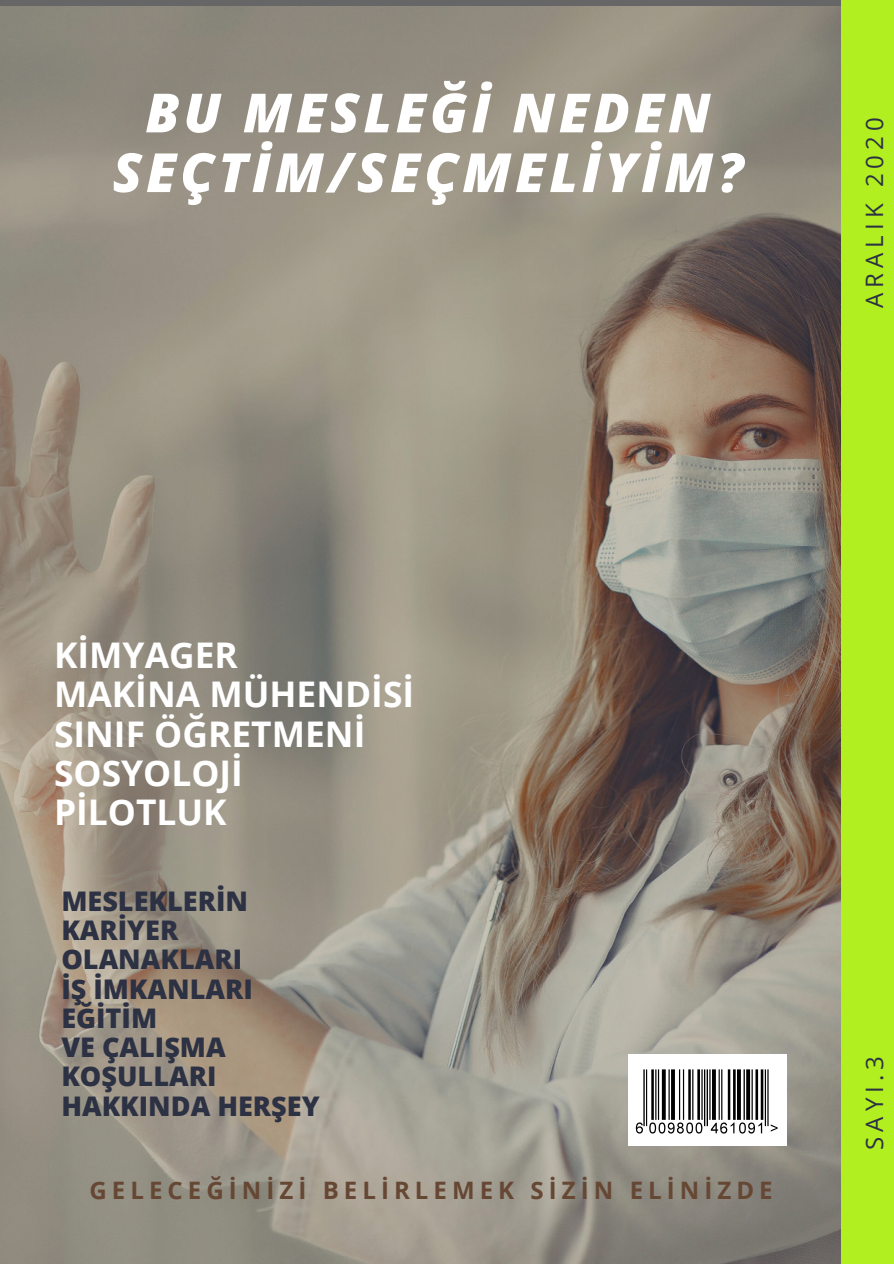
<style>
.page{position:relative;width:894px;height:1264px;background:#fff}
.page>*{position:absolute;margin:0;border:0;box-sizing:border-box;transform-origin:0 0}
.t1{font:italic 800 54px/59.7px "Open Sans";letter-spacing:.07em;color:#fff;text-align:center}
.t2{font:700 35.4px/39.5px "Open Sans";color:#fff}
.t3{font:800 27px/29.2px "Open Sans";color:#2c3143}
.t4{font:700 24px "Open Sans";letter-spacing:.21em;color:#664734}
.t5{font:24px "Open Sans";letter-spacing:.21em;color:#2c3143}
</style>
<div class="page">
<img style="left:0;top:6px;width:840px;height:1257px">
<div style="left:840px;top:0;width:53px;height:1263px;background:#b1ef21"></div>
<svg style="left:628px;top:1054px;width:159px;height:91px"></svg>
<svg style="left:711px;top:1069px;width:4px;height:50px"></svg>
<svg style="left:736px;top:1069px;width:4px;height:50px"></svg>
<hr style="left:746px;top:1069px;width:3px;height:50px;background:#000">
<hr style="left:671px;top:1069px;width:3px;height:50px;background:#000">
<svg style="left:661px;top:1069px;width:4px;height:50px"></svg>
<hr style="left:760px;top:1069px;width:3px;height:50px;background:#000">
<hr style="left:755px;top:1069px;width:2px;height:50px;background:#000">
<hr style="left:697px;top:1069px;width:2px;height:50px;background:#000">
<hr style="left:732px;top:1069px;width:3px;height:50px;background:#000">
<hr style="left:688px;top:1069px;width:2px;height:50px;background:#000">
<hr style="left:651px;top:1069px;width:2px;height:50px;background:#000">
<hr style="left:727px;top:1069px;width:3px;height:50px;background:#000">
<hr style="left:703px;top:1069px;width:2px;height:57px;background:#000">
<hr style="left:706px;top:1069px;width:1px;height:57px;background:#000">
<hr style="left:643px;top:1069px;width:1px;height:57px;background:#000">
<hr style="left:764px;top:1069px;width:1px;height:57px;background:#000">
<hr style="left:767px;top:1069px;width:1px;height:57px;background:#000">
<hr style="left:743px;top:1069px;width:1px;height:50px;background:#000">
<hr style="left:645px;top:1069px;width:2px;height:57px;background:#000">
<hr style="left:721px;top:1069px;width:1px;height:50px;background:#000">
<hr style="left:709px;top:1069px;width:1px;height:50px;background:#000">
<hr style="left:701px;top:1069px;width:1px;height:50px;background:#000">
<hr style="left:692px;top:1069px;width:1px;height:50px;background:#000">
<hr style="left:682px;top:1069px;width:2px;height:50px;background:#000">
<hr style="left:751px;top:1069px;width:1px;height:50px;background:#000">
<hr style="left:678px;top:1069px;width:2px;height:50px;background:#000">
<hr style="left:668px;top:1069px;width:1px;height:50px;background:#000">
<hr style="left:657px;top:1069px;width:2px;height:50px;background:#000">
<hr style="left:655px;top:1069px;width:1px;height:50px;background:#000">
<hr style="left:718px;top:1069px;width:1px;height:50px;background:#000">
<svg style="left:635px;top:1122px;width:8px;height:11px"></svg>
<svg style="left:649px;top:1122px;width:53px;height:11px"></svg>
<svg style="left:710px;top:1122px;width:52px;height:11px"></svg>
<svg style="left:770px;top:1124px;width:7px;height:7px"></svg>
<h1 class="t1" style="left:113px;top:80px;width:632px">BU MESLEĞİ NEDEN<br>SEÇTİM/SEÇMELİYİM?</h1>
<p class="t5" style="left:857px;top:308px;width:192px;rotate:-90deg">ARALIK 2020</p>
<h2 class="t2" style="left:54px;top:634px;width:361px">KİMYAGER<br>MAKİNA MÜHENDİSİ<br>SINIF ÖĞRETMENİ<br>SOSYOLOJİ<br>PİLOTLUK</h2>
<p class="t3" style="left:61px;top:884px;width:260px">MESLEKLERİN<br>KARİYER<br>OLANAKLARI<br>İŞ İMKANLARI<br>EĞİTİM<br>VE ÇALIŞMA<br>KOŞULLARI<br>HAKKINDA HERŞEY</p>
<p class="t4" style="left:89px;top:1172px;width:684px">GELECEĞİNİZİ BELİRLEMEK SİZİN ELİNİZDE</p>
<p class="t5" style="left:857px;top:1149px;width:95px;rotate:-90deg">SAYI.3</p>
</div>
